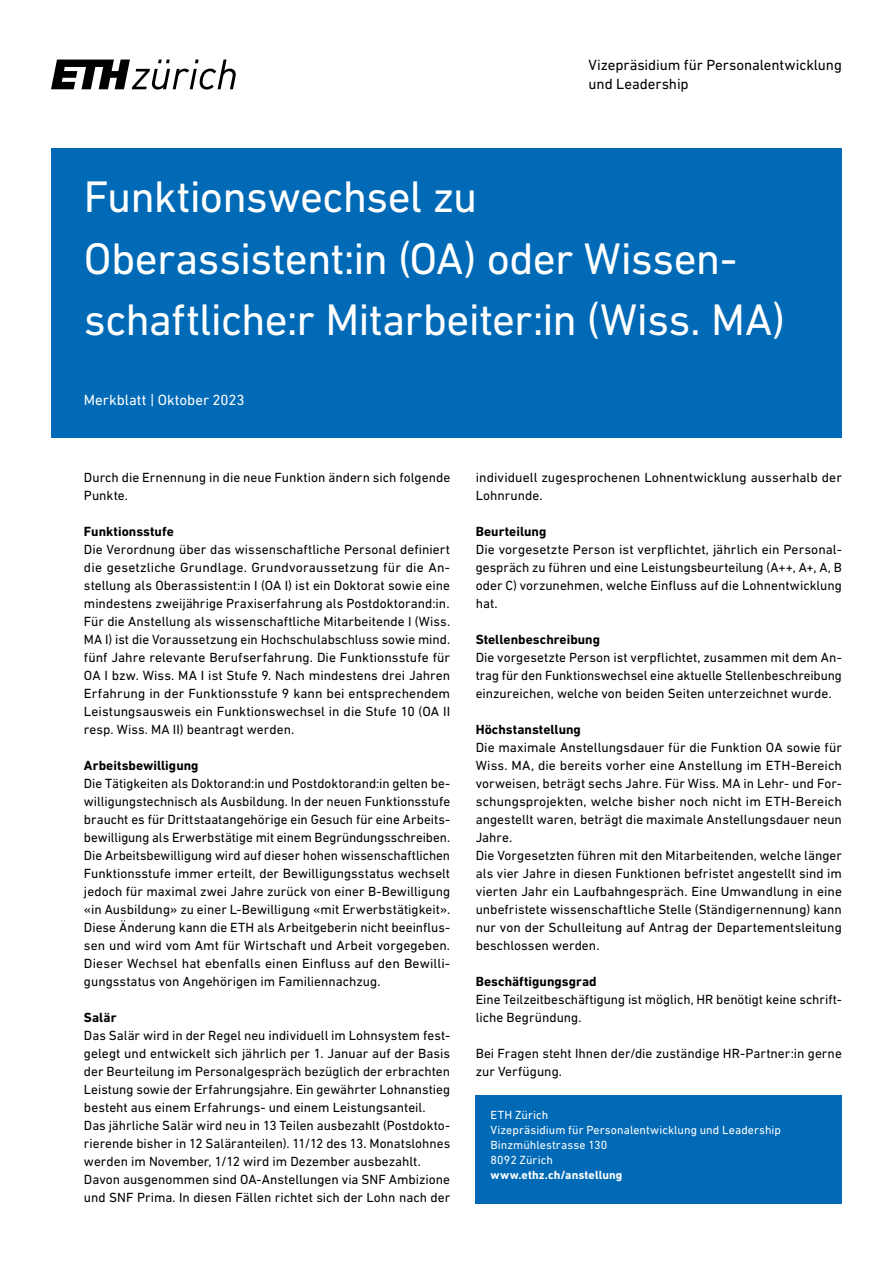
<style>
.page{position:relative;width:893px;height:1263px;background:#fff}
.page>*{position:absolute;margin:0;border:0;box-sizing:border-box;transform-origin:0 0}
.t1{font:45px/61.5px "DIN Next W1 G";letter-spacing:-.02em;color:#fff}
.t2{font:15px/19.5px "DIN Next W1 G";letter-spacing:-.005em;color:#000}
.t3{font:15px "DIN Next W1 G";color:#fff}
.t4{font:13.5px/18px "DIN Next W1 G";color:#000}
.t5{font:700 13.5px "DIN Next W1 G";letter-spacing:.005em;color:#000}
.t6{font:12px/15px "DIN Next W1 G";letter-spacing:.005em;color:#fff}
.t7{font:700 12px "DIN Next W1 G";letter-spacing:.005em;color:#fff}
</style>
<div class="page">
<svg style="left:51px;top:60px;width:185px;height:30px"></svg>
<div style="left:51px;top:149px;width:791px;height:289px;background:#006ab6"></div>
<div style="left:476px;top:1095px;width:366px;height:108px;background:#006ab6"></div>
<p class="t2" style="left:589px;top:55px;width:255px">Vizepräsidium für Personalentwicklung und Leadership</p>
<h1 class="t1" style="left:84px;top:166px;width:703px">Funktionswechsel zu<br>Oberassistent:in (OA) oder Wissen&shy;schaftliche:r Mitarbeiter:in (Wiss. MA)</h1>
<p class="t3" style="left:84px;top:391px;width:162px">Merkblatt | Oktober 2023</p>
<p class="t4" style="left:84px;top:468px;width:368px">Durch die Ernennung in die neue Funktion ändern sich folgende<br>Punkte.</p>
<p class="t5" style="left:84px;top:524px;width:91px">Funktionsstufe</p>
<p class="t4" style="left:84px;top:540px;width:368px;text-align:justify">Die Verordnung über das wissenschaftliche Personal definiert die gesetzliche Grundlage. Grundvoraussetzung für die An&shy;stellung als Oberassistent:in I (OA I) ist ein Doktorat sowie eine mindestens zweijährige Praxiserfahrung als Postdoktorand:in.<br>Für die Anstellung als wissenschaftliche Mitarbeitende I (Wiss.<br>MA I) ist die Voraussetzung ein Hochschulabschluss sowie mind. fünf Jahre relevante Berufserfahrung. Die Funktionsstufe für OA I bzw. Wiss. MA I ist Stufe 9. Nach mindestens drei Jahren Erfahrung in der Funktionsstufe 9 kann bei entsprechendem Leistungsausweis ein Funktionswechsel in die Stufe 10 (OA II resp. Wiss. MA II) beantragt werden.</p>
<p class="t5" style="left:84px;top:758px;width:116px">Arbeitsbewilligung</p>
<p class="t4" style="left:84px;top:774px;width:368px;text-align:justify">Die Tätigkeiten als Doktorand:in und Postdoktorand:in gelten be&shy;willigungstechnisch als Ausbildung. In der neuen Funktionsstufe braucht es für Drittstaatangehörige ein Gesuch für eine Arbeits&shy;bewilligung als Erwerbstätige mit einem Begründungsschreiben.<br>Die Arbeitsbewilligung wird auf dieser hohen wissenschaftlichen Funktionsstufe immer erteilt, der Bewilligungsstatus wechselt jedoch für maximal zwei Jahre zurück von einer B-Bewilligung «in Ausbildung» zu einer L-Bewilligung «mit Erwerbstätigkeit».<br>Diese Änderung kann die ETH als Arbeitgeberin nicht beeinflus&shy;sen und wird vom Amt für Wirtschaft und Arbeit vorgegeben.<br>Dieser Wechsel hat ebenfalls einen Einfluss auf den Bewilli&shy;gungsstatus von Angehörigen im Familiennachzug.</p>
<p class="t5" style="left:84px;top:1010px;width:34px">Salär</p>
<p class="t4" style="left:84px;top:1026px;width:368px">Das Salär wird in der Regel neu individuell im Lohnsystem fest&shy;gelegt und entwickelt sich jährlich per 1. Januar auf der Basis der Beurteilung im Personalgespräch bezüglich der erbrachten Leistung sowie der Erfahrungsjahre. Ein gewährter Lohnanstieg besteht aus einem Erfahrungs- und einem Leistungsanteil.<br>Das jährliche Salär wird neu in 13 Teilen ausbezahlt (Postdokto&shy;rierende bisher in 12 Saläranteilen). 11/12 des 13. Monatslohnes werden im November, 1/12 wird im Dezember ausbezahlt.<br>Davon ausgenommen sind OA-Anstellungen via SNF Ambizione und SNF Prima. In diesen Fällen richtet sich der Lohn nach der</p>
<p class="t4" style="left:476px;top:468px;width:368px">individuell zugesprochenen Lohnentwicklung ausserhalb der<br>Lohnrunde.</p>
<p class="t5" style="left:476px;top:524px;width:72px">Beurteilung</p>
<p class="t4" style="left:476px;top:540px;width:368px;text-align:justify">Die vorgesetzte Person ist verpflichtet, jährlich ein Personal&shy;gespräch zu führen und eine Leistungsbeurteilung (A++, A+, A, B oder C) vorzunehmen, welche Einfluss auf die Lohnentwicklung hat.</p>
<p class="t5" style="left:476px;top:632px;width:126px">Stellenbeschreibung</p>
<p class="t4" style="left:476px;top:648px;width:368px;text-align:justify">Die vorgesetzte Person ist verpflichtet, zusammen mit dem An&shy;trag für den Funktionswechsel eine aktuelle Stellenbeschreibung einzureichen, welche von beiden Seiten unterzeichnet wurde.</p>
<p class="t5" style="left:476px;top:722px;width:107px">Höchstanstellung</p>
<p class="t4" style="left:476px;top:738px;width:368px">Die maximale Anstellungsdauer für die Funktion OA sowie für Wiss. MA, die bereits vorher eine Anstellung im ETH-Bereich vorweisen, beträgt sechs Jahre. Für Wiss. MA in Lehr- und For&shy;schungsprojekten, welche bisher noch nicht im ETH-Bereich angestellt waren, beträgt die maximale Anstellungsdauer neun Jahre.<br>Die Vorgesetzten führen mit den Mitarbeitenden, welche länger als vier Jahre in diesen Funktionen befristet angestellt sind im vierten Jahr ein Laufbahngespräch. Eine Umwandlung in eine unbefristete wissenschaftliche Stelle (Ständigernennung) kann nur von der Schulleitung auf Antrag der Departementsleitung beschlossen werden.</p>
<p class="t5" style="left:476px;top:974px;width:122px">Beschäftigungsgrad</p>
<p class="t4" style="left:476px;top:990px;width:368px">Eine Teilzeitbeschäftigung ist möglich, HR benötigt keine schrift&shy;liche Begründung.</p>
<p class="t4" style="left:476px;top:1044px;width:368px">Bei Fragen steht Ihnen der/die zuständige HR-Partner:in gerne zur Verfügung.</p>
<p class="t6" style="left:491px;top:1107px;width:292px">ETH Zürich<br>Vizepräsidium für Personalentwicklung und Leadership<br>Binzmühlestrasse 130<br>8092 Zürich</p>
<p class="t7" style="left:491px;top:1168px;width:133px">www.ethz.ch/anstellung</p>
</div>
